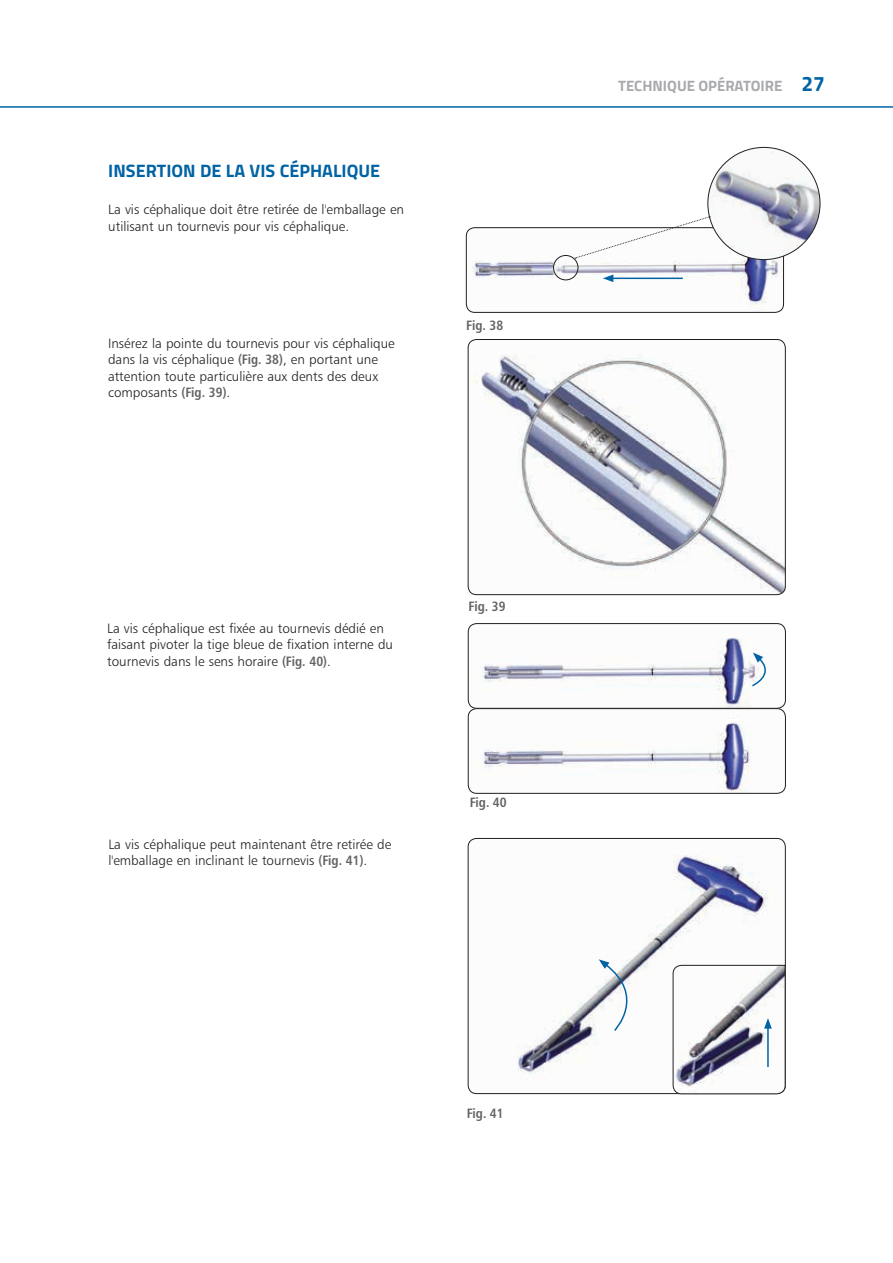
<style>
.page{position:relative;width:893px;height:1263px;background:#fff}
.page>*{position:absolute;margin:0;border:0;box-sizing:border-box;transform-origin:0 0}
.t1{font:700 18px "Titillium";color:#0063a4}
.t2{font:700 15px "Titillium";color:#a8a9ad}
.t3{font:13.5px/16.5px "Humanist 777 BT Light B";color:#231f20}
.t4{font:13.5px "Humanist 777 BT Bold Condensed B";color:#636366}
.s1{font-family:"Humanist 777 BT Bold Condensed B";color:#636366}
.s2{font-size:21px;color:#0063a4}
</style>
<div class="page">
<hr style="left:0;top:106px;width:893px;height:2px;background:#0063a4">
<img style="left:468px;top:838px;width:317px;height:255px">
<div style="left:468px;top:838px;width:318px;height:256px;border:1px solid #231f20;border-radius:9px"></div>
<svg style="left:599px;top:959px;width:48px;height:73px"></svg>
<svg style="left:672px;top:964px;width:114px;height:130px"></svg>
<img style="left:466px;top:228px;width:317px;height:84px">
<div style="left:466px;top:227px;width:318px;height:86px;border:1px solid #231f20;border-radius:9px"></div>
<img style="left:468px;top:624px;width:317px;height:169px">
<div style="left:468px;top:623px;width:318px;height:86px;border:1px solid #231f20;border-radius:9px"></div>
<div style="left:468px;top:709px;width:317px;height:84px;background:#fff;border-radius:9px"></div>
<div style="left:468px;top:708px;width:318px;height:86px;border:1px solid #231f20;border-radius:9px"></div>
<svg style="left:751px;top:652px;width:25px;height:35px"></svg>
<hr style="left:611px;top:278px;width:72px;height:1px;background:#0063a4">
<svg style="left:603px;top:274px;width:10px;height:8px"></svg>
<img style="left:468px;top:339px;width:317px;height:256px">
<div style="left:468px;top:339px;width:318px;height:256px;border:1px solid #231f20;border-radius:9px"></div>
<img style="left:708px;top:147px;width:112px;height:113px;border-radius:56px">
<div style="left:553px;top:255px;width:25px;height:25px;border:1px solid #231f20;border-radius:50%"></div>
<svg style="left:575px;top:216px;width:135px;height:43px"></svg>
<h1 class="t1" style="left:108px;top:157px;width:273px">INSERTION DE LA VIS CÉPHALIQUE</h1>
<p class="t3" style="left:108px;top:201px;width:297px">La vis céphalique doit être retirée de l'emballage en utilisant un tournevis pour vis céphalique.</p>
<p class="t3" style="left:108px;top:335px;width:288px">Insérez la pointe du tournevis pour vis céphalique dans la vis céphalique <span class="s1">(Fig. 38)</span>, en portant une attention toute particulière aux dents des deux composants <span class="s1">(Fig. 39)</span>.</p>
<p class="t4" style="left:466px;top:317px;width:38px">Fig. 38</p>
<p class="t3" style="left:107px;top:620px;width:287px">La vis céphalique est fixée au tournevis dédié en faisant pivoter la tige bleue de fixation interne du tournevis dans le sens horaire <span class="s1">(Fig. 40)</span>.</p>
<p class="t3" style="left:108px;top:836px;width:284px">La vis céphalique peut maintenant être retirée de l'emballage en inclinant le tournevis <span class="s1">(Fig. 41)</span>.</p>
<p class="t4" style="left:469px;top:598px;width:38px">Fig. 39</p>
<p class="t4" style="left:470px;top:793px;width:38px">Fig. 40</p>
<p class="t4" style="left:467px;top:1104px;width:38px">Fig. 41</p>
<p class="t2" style="left:618px;top:74px;width:208px">TECHNIQUE OPÉRATOIRE <span class="s2">27</span></p>
</div>
